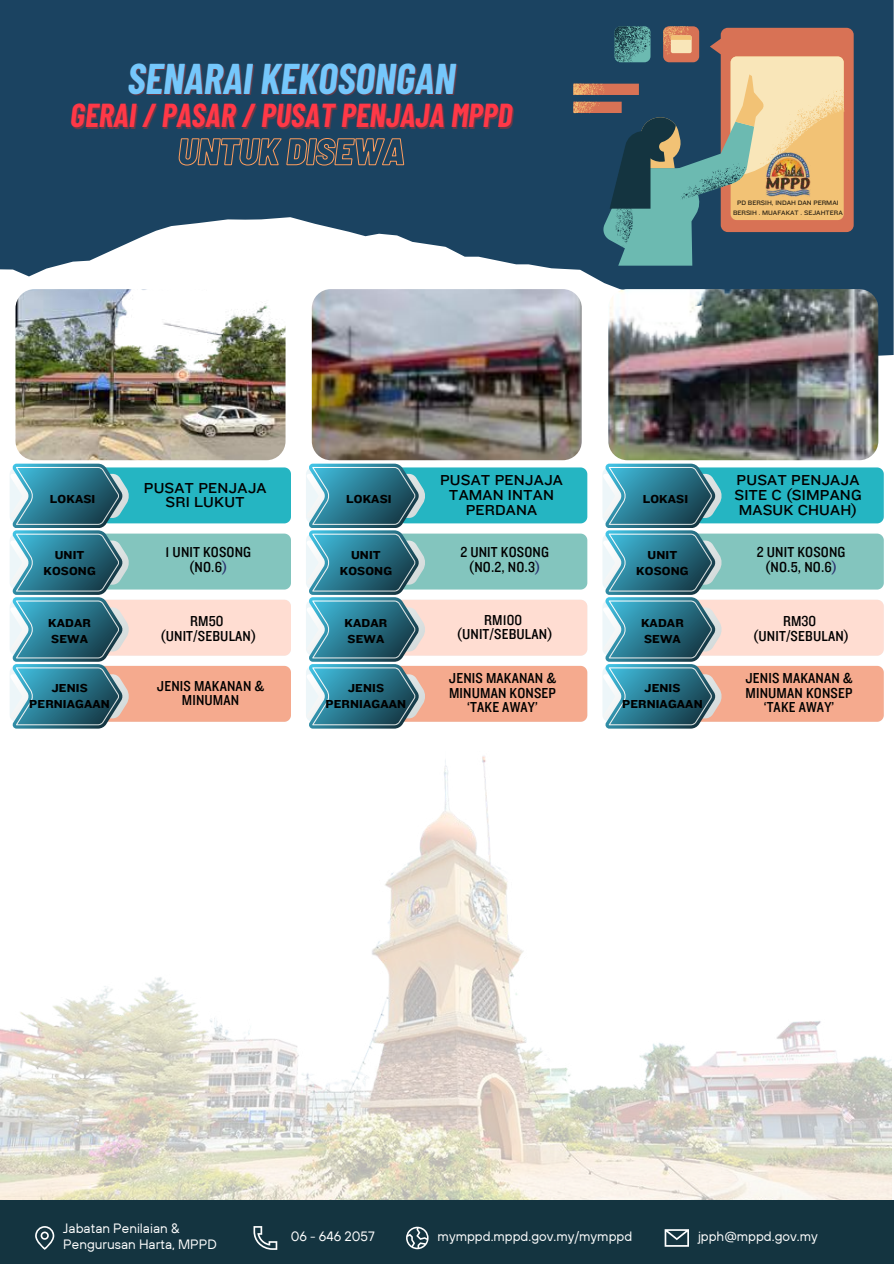
<style>
.page{position:relative;width:894px;height:1264px;background:#fff}
.page>*{position:absolute;margin:0;border:0;box-sizing:border-box;transform-origin:0 0}
.t1{font:italic 700 42px "Barlow Condensed";color:#75c7fb}
.t2{font:italic 700 32.4px "Barlow Condensed";color:#ff3847}
.t3{font:15px/14.7px "Knockout 30";letter-spacing:.01em;color:#000;text-align:center}
.t4{font:15px/14.7px "Knockout 32";letter-spacing:.01em;color:#000;text-align:center}
.t5{font:13.5px/15.8px "TT Hoves";color:#fff}
.t6{font:12px/16px "Knockout 52";letter-spacing:.01em;color:#000;text-align:center}
.t7{font:6.6px/9.9px "Knockout 32";color:#000;text-align:center}
.s1{color:#2a316f}
</style>
<div class="page">
<div style="left:0;top:1200px;width:893px;height:63px;background:#143440"></div>
<svg style="left:406px;top:1226px;width:22px;height:23px"></svg>
<svg style="left:253px;top:1226px;width:24px;height:23px"></svg>
<svg style="left:35px;top:1226px;width:19px;height:23px"></svg>
<svg style="left:664px;top:1229px;width:24px;height:17px"></svg>
<img style="left:0;top:756px;width:891px;height:443px">
<svg style="left:0;top:0;width:893px;height:356px;fill:#1b4361"></svg>
<svg style="left:573px;top:26px;width:280px;height:240px"></svg>
<svg style="left:603px;top:463px;width:280px;height:265px"></svg>
<img style="left:608px;top:289px;width:270px;height:171px;border-radius:19px">
<img style="left:765px;top:152px;width:45px;height:45px">
<svg style="left:178px;top:107px;width:226px;height:78px"></svg>
<svg style="left:10px;top:463px;width:281px;height:265px"></svg>
<img style="left:15px;top:289px;width:270px;height:171px;border-radius:19px">
<svg style="left:306px;top:463px;width:281px;height:265px"></svg>
<img style="left:312px;top:289px;width:269px;height:171px;border-radius:19px">
<h1 class="t1" style="left:127px;top:52px;width:329px">SENARAI KEKOSONGAN</h1>
<h2 class="t2" style="left:70px;top:95px;width:443px">GERAI / PASAR / PUSAT PENJAJA MPPD</h2>
<p class="t7" style="left:732px;top:197px;width:111px">PD BERSIH, INDAH DAN PERMAI<br>BERSIH . MUAFAKAT . SEJAHTERA</p>
<p class="t6" style="left:50px;top:490px;width:47px">LOKASI</p>
<p class="t6" style="left:43px;top:546px;width:54px">UNIT<br>KOSONG</p>
<p class="t6" style="left:48px;top:614px;width:44px;text-align:left">KADAR<br>SEWA</p>
<p class="t6" style="left:29px;top:680px;width:82px">JENIS<br>PERNIAGAAN</p>
<p class="t4" style="left:144px;top:480px;width:124px">PUSAT PENJAJA<br>SRI LUKUT</p>
<p class="t3" style="left:165px;top:544px;width:87px">1 UNIT KOSONG (NO.6<span class="s1">)</span></p>
<p class="t3" style="left:160px;top:613px;width:98px">RM50 (UNIT/SEBULAN)</p>
<p class="t3" style="left:157px;top:678px;width:109px">JENIS MAKANAN &amp;<br>MINUMAN</p>
<p class="t6" style="left:346px;top:490px;width:47px">LOKASI</p>
<p class="t6" style="left:340px;top:546px;width:54px">UNIT<br>KOSONG</p>
<p class="t6" style="left:344px;top:614px;width:44px;text-align:left">KADAR<br>SEWA</p>
<p class="t6" style="left:325px;top:680px;width:82px">JENIS<br>PERNIAGAAN</p>
<p class="t4" style="left:440px;top:472px;width:124px">PUSAT PENJAJA<br>TAMAN INTAN<br>PERDANA</p>
<p class="t3" style="left:460px;top:544px;width:90px">2 UNIT KOSONG (NO.2, NO.3<span class="s1">)</span></p>
<p class="t3" style="left:456px;top:612px;width:98px">RM100 (UNIT/SEBULAN)</p>
<p class="t3" style="left:449px;top:670px;width:109px">JENIS MAKANAN &amp;<br>MINUMAN KONSEP ‘TAKE AWAY’</p>
<p class="t6" style="left:642px;top:490px;width:47px">LOKASI</p>
<p class="t6" style="left:636px;top:546px;width:54px">UNIT<br>KOSONG</p>
<p class="t6" style="left:641px;top:614px;width:44px;text-align:left">KADAR<br>SEWA</p>
<p class="t6" style="left:622px;top:680px;width:82px">JENIS<br>PERNIAGAAN</p>
<p class="t4" style="left:734px;top:472px;width:128px;text-align:left">PUSAT PENJAJA<br>SITE C (SIMPANG<br>MASUK CHUAH)</p>
<p class="t3" style="left:756px;top:544px;width:90px">2 UNIT KOSONG (NO.5, NO.6<span class="s1">)</span></p>
<p class="t3" style="left:752px;top:613px;width:98px">RM30 (UNIT/SEBULAN)</p>
<p class="t3" style="left:745px;top:670px;width:109px">JENIS MAKANAN &amp;<br>MINUMAN KONSEP ‘TAKE AWAY’</p>
<p class="t5" style="left:63px;top:1220px;width:155px">Jabatan Penilaian &amp;<br>Pengurusan Harta, MPPD</p>
<p class="t5" style="left:291px;top:1228px;width:85px">06 - 646 2057</p>
<p class="t5" style="left:437px;top:1228px;width:196px">mymppd.mppd.gov.my/mymppd</p>
<p class="t5" style="left:697px;top:1228px;width:121px">jpph@mppd.gov.my</p>
</div>
